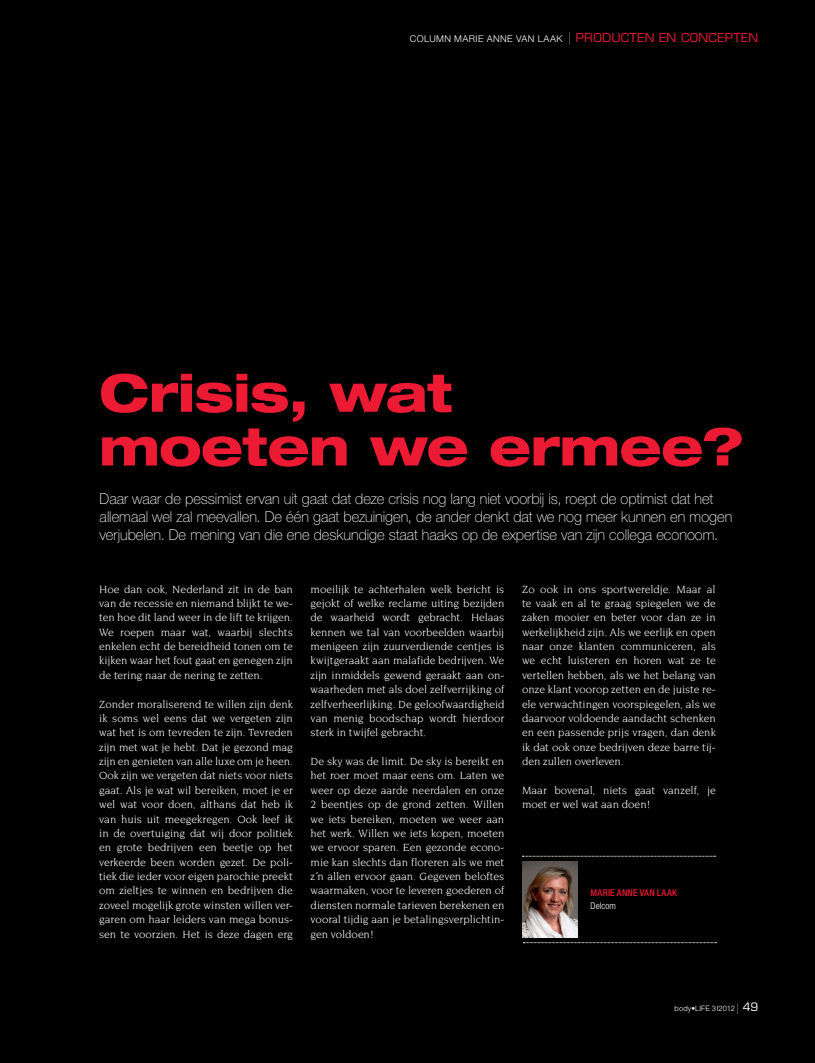
<style>
.page{position:relative;width:815px;height:1063px;background:#000}
.page>*{position:absolute;margin:0;border:0;box-sizing:border-box;transform-origin:0 0}
.t1{font:800 expanded 51.88px/53.8px "Helvetica Neue";letter-spacing:-.01em;color:#ed1a33}
.t2{font:100 15px/18px "Helvetica Neue";color:#fff}
.t3{font:11.25px/14.4px "Novarese";letter-spacing:-.005em;color:#fff;text-align:justify}
.t4{font:300 9.38px "Helvetica Neue";letter-spacing:.05em;color:#fff}
.t5{font:500 condensed 9.38px "Helvetica Neue";letter-spacing:.03em;color:#ed1a33}
.t6{font:300 condensed 9.38px "Helvetica Neue";letter-spacing:.005em;color:#fff}
.t7{font:300 7.5px "Helvetica Neue";letter-spacing:.025em;color:#fff}
.s1{font-weight:200;font-size:17.5px}
.s2{font-family:"Eurostile";font-weight:400;font-size:11.88px;color:#ed1a33}
.s3{font-weight:200;font-size:15px}
.s4{font-family:"Eurostile";font-weight:400;font-size:11.25px}
</style>
<div class="page">
<img style="left:522px;top:861px;width:55px;height:76px">
<svg style="left:522px;top:856px;width:193px;height:1px"></svg>
<svg style="left:523px;top:942px;width:193px;height:1px"></svg>
<p class="t4" style="left:410px;top:35px;width:350px">COLUMN MARIE ANNE VAN LAAK <span class="s1">I</span> <span class="s2">PRODUCTEN EN CONCEPTEN</span></p>
<h1 class="t1" style="left:99px;top:371px;width:646px">Crisis, wat<br>moeten we ermee?</h1>
<p class="t2" style="left:100px;top:491px;width:634px">Daar waar de pessimist ervan uit gaat dat deze crisis nog lang niet voorbij is, roept de optimist dat het allemaal wel zal meevallen. De één gaat bezuinigen, de ander denkt dat we nog meer kunnen en mogen verjubelen. De mening van die ene deskundige staat haaks op de expertise van zijn collega econoom.</p>
<p class="t3" style="left:99px;top:582px;width:195px">Hoe dan ook, Nederland zit in de ban van de recessie en niemand blijkt te we&shy;ten hoe dit land weer in de lift te krijgen.<br>We roepen maar wat, waarbij slechts enkelen echt de bereidheid tonen om te kijken waar het fout gaat en genegen zijn de tering naar de nering te zetten.</p>
<p class="t3" style="left:99px;top:697px;width:195px">Zonder moraliserend te willen zijn denk ik soms wel eens dat we vergeten zijn wat het is om tevreden te zijn. Tevreden zijn met wat je hebt. Dat je gezond mag zijn en genieten van alle luxe om je heen.<br>Ook zijn we vergeten dat niets voor niets gaat. Als je wat wil bereiken, moet je er wel wat voor doen, althans dat heb ik van huis uit meegekregen. Ook leef ik in de overtuiging dat wij door politiek en grote bedrijven een beetje op het verkeerde been worden gezet. De poli&shy;tiek die ieder voor eigen parochie preekt om zieltjes te winnen en bedrijven die zoveel mogelijk grote winsten willen ver&shy;garen om haar leiders van mega bonus&shy;sen te voorzien. Het is deze dagen erg</p>
<p class="t3" style="left:311px;top:582px;width:195px">moeilijk te achterhalen welk bericht is gejokt of welke reclame uiting bezijden de waarheid wordt gebracht. Helaas kennen we tal van voorbeelden waarbij menigeen zijn zuurverdiende centjes is kwijtgeraakt aan malafide bedrijven. We zijn inmiddels gewend geraakt aan on&shy;waarheden met als doel zelfverrijking of zelfverheerlijking. De geloofwaardigheid van menig boodschap wordt hierdoor sterk in twijfel gebracht.</p>
<p class="t3" style="left:311px;top:755px;width:195px">De sky was de limit. De sky is bereikt en het roer moet maar eens om. Laten we weer op deze aarde neerdalen en onze 2 beentjes op de grond zetten. Willen we iets bereiken, moeten we weer aan het werk. Willen we iets kopen, moeten we ervoor sparen. Een gezonde econo&shy;mie kan slechts dan floreren als we met z´n allen ervoor gaan. Gegeven beloftes waarmaken, voor te leveren goederen of diensten normale tarieven berekenen en vooral tijdig aan je betalingsverplichtin&shy;gen voldoen!</p>
<p class="t3" style="left:522px;top:582px;width:195px">Zo ook in ons sportwereldje. Maar al te vaak en al te graag spiegelen we de zaken mooier en beter voor dan ze in werkelijkheid zijn. Als we eerlijk en open naar onze klanten communiceren, als we echt luisteren en horen wat ze te vertellen hebben, als we het belang van onze klant voorop zetten en de juiste re&shy;ele verwachtingen voorspiegelen, als we daarvoor voldoende aandacht schenken en een passende prijs vragen, dan denk ik dat ook onze bedrijven deze barre tij&shy;den zullen overleven.</p>
<p class="t3" style="left:522px;top:784px;width:195px">Maar bovenal, niets gaat vanzelf, je moet er wel wat aan doen!</p>
<p class="t5" style="left:591px;top:889px;width:88px">MARIE ANNE VAN LAAK</p>
<p class="t6" style="left:591px;top:903px;width:27px">Delcom</p>
<p class="t7" style="left:675px;top:1006px;width:85px">body•LIFE 3I2012 <span class="s3">I</span> <span class="s4">49</span></p>
</div>
